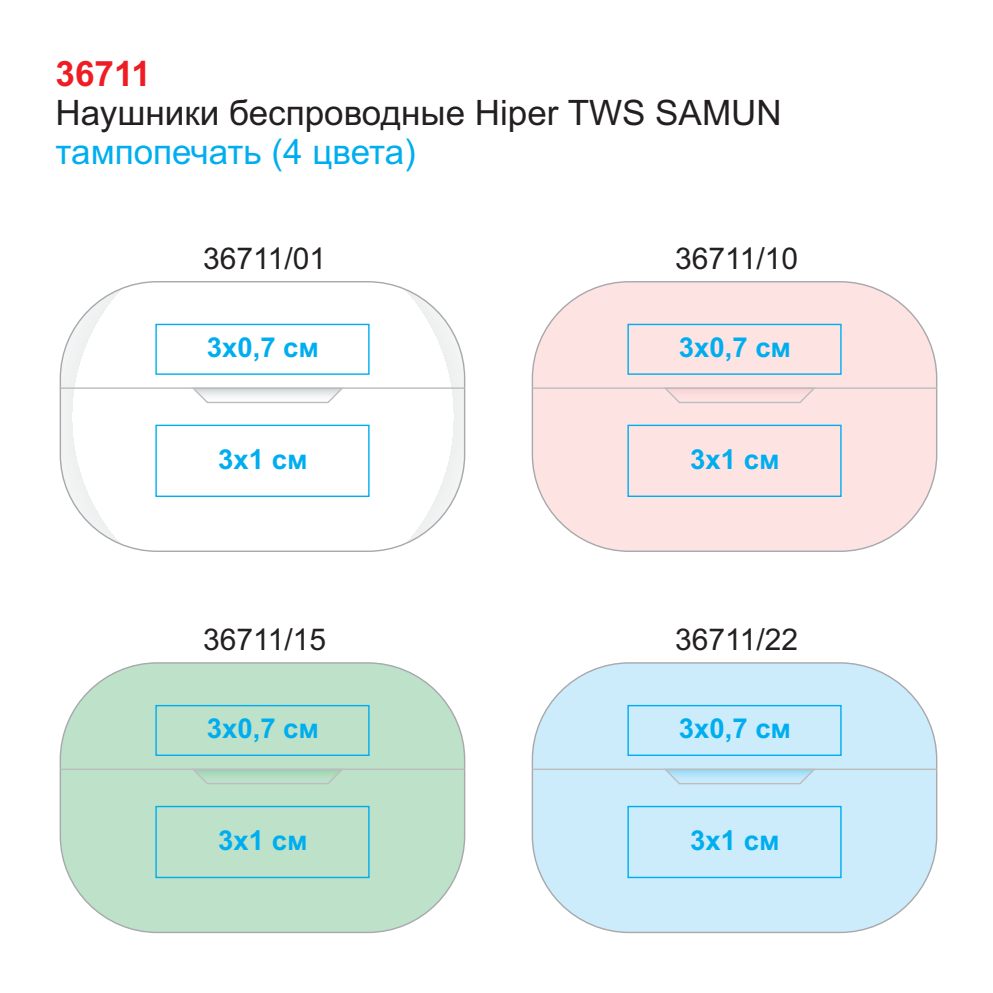
<style>
.page{position:relative;width:993px;height:993px;background:#fff}
.page>*{position:absolute;margin:0;border:0;box-sizing:border-box;transform-origin:0 0}
.t1{font:35px "Arial";color:#231f20}
.t2{font:35px "Arial";color:#00aeef}
.t3{font:700 35px "Arial";color:#ee1d23}
.t4{font:30px "Arial";color:#231f20}
.t5{font:700 27.5px "Arial";color:#00aeef}
</style>
<div class="page">
<div style="left:60px;top:282px;width:404px;height:269px;background:linear-gradient(to right,#fcfcfd,#fdfefe);border-radius:97px"></div>
<hr style="left:60px;top:387px;width:404px;height:2px;background:#bcbdc0">
<svg style="left:191px;top:386px;width:154px;height:18px"></svg>
<div style="left:155px;top:323px;width:214px;height:51px;border:1px solid #00aeef"></div>
<div style="left:155px;top:424px;width:214px;height:73px;border:1px solid #00aeef"></div>
<div style="left:531px;top:281px;width:406px;height:271px;background:#fde4e3;border:1px solid #a8a9ad;border-radius:97px"></div>
<hr style="left:532px;top:387px;width:404px;height:2px;background:#bcbdc0">
<svg style="left:663px;top:387px;width:154px;height:17px"></svg>
<div style="left:627px;top:323px;width:214px;height:51px;border:1px solid #00aeef"></div>
<div style="left:627px;top:424px;width:214px;height:73px;border:1px solid #00aeef"></div>
<div style="left:60px;top:662px;width:405px;height:270px;background:#bee1ca;border:1px solid #a8a9ad;border-radius:97px"></div>
<hr style="left:60px;top:768px;width:404px;height:1px;background:#bcbdc0">
<svg style="left:191px;top:768px;width:154px;height:16px"></svg>
<div style="left:155px;top:704px;width:214px;height:51px;border:1px solid #00aeef"></div>
<div style="left:155px;top:805px;width:214px;height:72px;border:1px solid #00aeef"></div>
<div style="left:531px;top:662px;width:406px;height:270px;background:#cdecfb;border:1px solid #a8a9ad;border-radius:97px"></div>
<hr style="left:532px;top:768px;width:404px;height:1px;background:#bcbdc0">
<svg style="left:663px;top:768px;width:154px;height:16px"></svg>
<div style="left:627px;top:704px;width:214px;height:51px;border:1px solid #00aeef"></div>
<div style="left:627px;top:805px;width:214px;height:72px;border:1px solid #00aeef"></div>
<p class="t3" style="left:56px;top:60px;width:97px">36711</p>
<p class="t1" style="left:56px;top:99px;width:727px">Наушники беспроводные Hiper TWS SAMUN</p>
<p class="t2" style="left:56px;top:138px;width:361px">тампопечать (4 цвета)</p>
<p class="t4" style="left:203px;top:247px;width:124px">36711/01</p>
<p class="t4" style="left:675px;top:247px;width:124px">36711/10</p>
<p class="t5" style="left:207px;top:337px;width:114px">3х0,7 см</p>
<p class="t5" style="left:678px;top:337px;width:114px">3х0,7 см</p>
<p class="t5" style="left:218px;top:448px;width:91px">3х1 см</p>
<p class="t5" style="left:690px;top:448px;width:91px">3х1 см</p>
<p class="t4" style="left:203px;top:627px;width:124px">36711/15</p>
<p class="t4" style="left:675px;top:627px;width:124px">36711/22</p>
<p class="t5" style="left:207px;top:717px;width:114px">3х0,7 см</p>
<p class="t5" style="left:678px;top:717px;width:114px">3х0,7 см</p>
<p class="t5" style="left:218px;top:829px;width:91px">3х1 см</p>
<p class="t5" style="left:690px;top:829px;width:91px">3х1 см</p>
</div>
